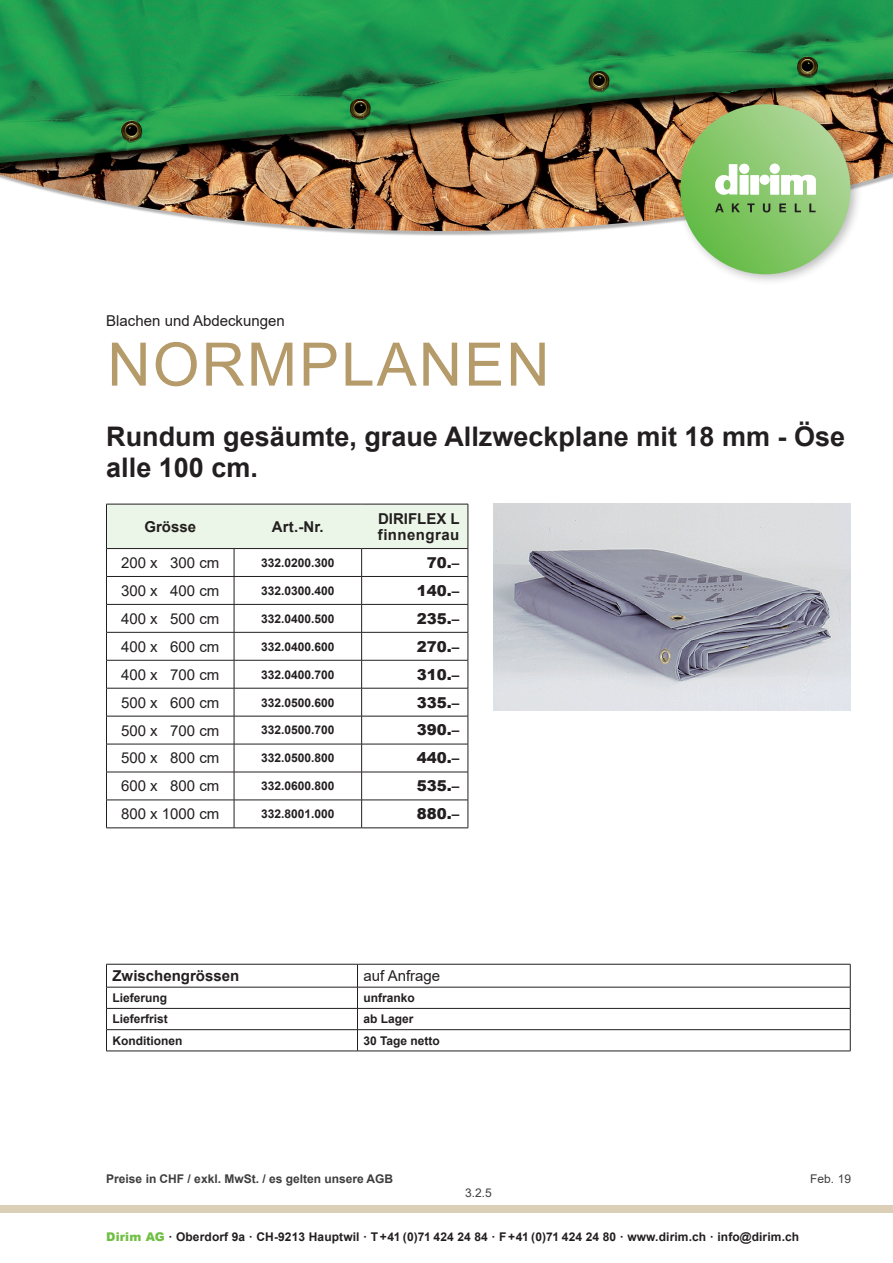
<style>
.page{position:relative;width:893px;height:1263px;background:#fff}
.page>*{position:absolute;margin:0;border:0;box-sizing:border-box;transform-origin:0 0}
.t1{font:60px "Arial";letter-spacing:.035em;color:#b59a6a}
.t2{font:700 27px/31.2px "Arial";color:#231f20}
.t3{font:15px "Arial";color:#231f20}
.t4{font:900 15px "Arial";color:#231f20}
.t5{font:700 15px "Arial";color:#231f20}
.t6{font:700 15px/16.5px "Arial";letter-spacing:.03em;color:#231f20}
.t7{font:700 12px "Arial";color:#231f20}
.t8{font:700 12px "Arial";color:#3e3e3f}
.t9{font:12px "Arial";color:#3e3e3f}
.s1{font-weight:900;color:#71bf44}
</style>
<div class="page">
<div style="left:0;top:1205px;width:893px;height:8px;background:#dccfb7"></div>
<img style="left:0;top:0;width:893px;height:231px">
<div style="left:674px;top:98px;width:188px;height:188px;background:#231f20;opacity:.3"></div>
<svg style="left:680px;top:104px;width:170px;height:170px;background:#89c86e"></svg>
<div style="left:750px;top:175px;width:9px;height:19px;background:#fff"></div>
<svg style="left:760px;top:164px;width:56px;height:30px"></svg>
<svg style="left:715px;top:164px;width:34px;height:31px"></svg>
<svg style="left:715px;top:203px;width:9px;height:9px"></svg>
<svg style="left:732px;top:203px;width:8px;height:9px"></svg>
<svg style="left:747px;top:203px;width:8px;height:9px"></svg>
<svg style="left:763px;top:203px;width:7px;height:9px"></svg>
<svg style="left:779px;top:203px;width:7px;height:9px"></svg>
<svg style="left:795px;top:203px;width:6px;height:9px"></svg>
<svg style="left:809px;top:203px;width:7px;height:9px"></svg>
<img style="left:494px;top:504px;width:356px;height:206px">
<hr style="left:106px;top:828px;width:128px;height:1px;background:#231f20">
<hr style="left:234px;top:828px;width:128px;height:1px;background:#231f20">
<hr style="left:362px;top:828px;width:106px;height:1px;background:#231f20">
<svg style="left:106px;top:504px;width:363px;height:324px"></svg>
<hr style="left:106px;top:964px;width:251px;height:1px;background:#231f20">
<hr style="left:357px;top:964px;width:493px;height:1px;background:#231f20">
<hr style="left:106px;top:987px;width:251px;height:1px;background:#231f20">
<hr style="left:357px;top:987px;width:493px;height:1px;background:#231f20">
<hr style="left:106px;top:1008px;width:251px;height:1px;background:#231f20">
<hr style="left:357px;top:1008px;width:493px;height:1px;background:#231f20">
<hr style="left:106px;top:1029px;width:251px;height:1px;background:#231f20">
<svg style="left:106px;top:964px;width:1px;height:87px"></svg>
<hr style="left:357px;top:1029px;width:493px;height:1px;background:#231f20">
<svg style="left:357px;top:964px;width:1px;height:87px"></svg>
<svg style="left:850px;top:964px;width:1px;height:87px"></svg>
<hr style="left:106px;top:1051px;width:251px;height:1px;background:#231f20">
<hr style="left:357px;top:1051px;width:493px;height:1px;background:#231f20">
<p class="t3" style="left:106px;top:310px;width:180px">Blachen und Abdeckungen</p>
<h1 class="t1" style="left:107px;top:323px;width:444px">NORMPLANEN</h1>
<h2 class="t2" style="left:106px;top:421px;width:740px">Rundum gesäumte, graue Allzweckplane mit 18 mm - Öse alle 100 cm.</h2>
<p class="t5" style="left:144px;top:516px;width:53px">Grösse</p>
<p class="t5" style="left:272px;top:516px;width:53px">Art.-Nr.</p>
<p class="t6" style="left:378px;top:510px;width:83px">DIRIFLEX L finnengrau</p>
<p class="t3" style="left:121px;top:552px;width:100px">200 x 300 cm</p>
<p class="t7" style="left:261px;top:554px;width:75px">332.0200.300</p>
<p class="t4" style="left:427px;top:552px;width:34px">70.–</p>
<p class="t3" style="left:121px;top:580px;width:100px">300 x 400 cm</p>
<p class="t7" style="left:261px;top:582px;width:75px">332.0300.400</p>
<p class="t4" style="left:417px;top:579px;width:44px">140.–</p>
<p class="t3" style="left:121px;top:608px;width:100px">400 x 500 cm</p>
<p class="t7" style="left:261px;top:610px;width:75px">332.0400.500</p>
<p class="t4" style="left:417px;top:607px;width:44px">235.–</p>
<p class="t3" style="left:121px;top:636px;width:100px">400 x 600 cm</p>
<p class="t7" style="left:261px;top:638px;width:75px">332.0400.600</p>
<p class="t4" style="left:417px;top:635px;width:44px">270.–</p>
<p class="t3" style="left:121px;top:664px;width:100px">400 x 700 cm</p>
<p class="t7" style="left:261px;top:666px;width:75px">332.0400.700</p>
<p class="t4" style="left:417px;top:663px;width:44px">310.–</p>
<p class="t3" style="left:121px;top:692px;width:100px">500 x 600 cm</p>
<p class="t7" style="left:261px;top:694px;width:75px">332.0500.600</p>
<p class="t4" style="left:417px;top:691px;width:44px">335.–</p>
<p class="t3" style="left:121px;top:720px;width:100px">500 x 700 cm</p>
<p class="t7" style="left:261px;top:722px;width:75px">332.0500.700</p>
<p class="t4" style="left:417px;top:719px;width:44px">390.–</p>
<p class="t3" style="left:121px;top:748px;width:100px">500 x 800 cm</p>
<p class="t7" style="left:261px;top:750px;width:75px">332.0500.800</p>
<p class="t4" style="left:417px;top:747px;width:44px">440.–</p>
<p class="t3" style="left:121px;top:776px;width:100px">600 x 800 cm</p>
<p class="t7" style="left:261px;top:778px;width:75px">332.0600.800</p>
<p class="t4" style="left:417px;top:775px;width:44px">535.–</p>
<p class="t3" style="left:121px;top:804px;width:100px">800 x 1000 cm</p>
<p class="t7" style="left:261px;top:805px;width:75px">332.8001.000</p>
<p class="t4" style="left:417px;top:803px;width:44px">880.–</p>
<p class="t5" style="left:112px;top:965px;width:128px">Zwischengrössen</p>
<p class="t3" style="left:363px;top:965px;width:78px">auf Anfrage</p>
<p class="t7" style="left:112px;top:989px;width:56px">Lieferung</p>
<p class="t7" style="left:363px;top:989px;width:53px">unfranko</p>
<p class="t7" style="left:112px;top:1011px;width:57px">Lieferfrist</p>
<p class="t7" style="left:363px;top:1011px;width:52px">ab Lager</p>
<p class="t7" style="left:112px;top:1032px;width:71px">Konditionen</p>
<p class="t7" style="left:363px;top:1032px;width:78px">30 Tage netto</p>
<p class="t8" style="left:106px;top:1170px;width:288px">Preise in CHF / exkl. MwSt. / es gelten unsere AGB</p>
<p class="t9" style="left:810px;top:1171px;width:42px">Feb. 19</p>
<p class="t9" style="left:465px;top:1184px;width:28px">3.2.5</p>
<p class="t7" style="left:106px;top:1229px;width:694px"><span class="s1">Dirim AG</span> · Oberdorf 9a · CH-9213 Hauptwil · T +41 (0)71 424 24 84 · F +41 (0)71 424 24 80 · www.dirim.ch · info@dirim.ch</p>
</div>
